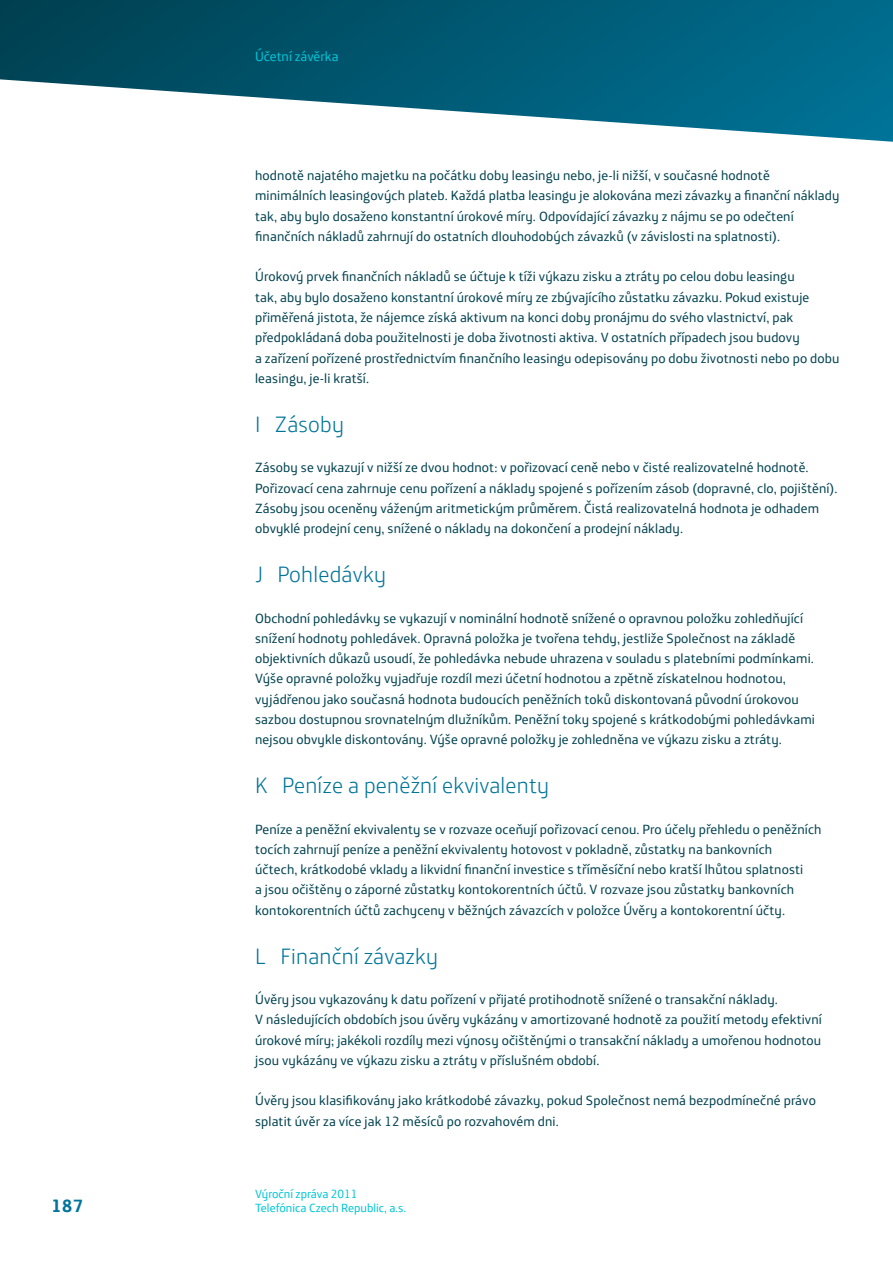
<style>
.page{position:relative;width:893px;height:1263px;background:#fff}
.page>*{position:absolute;margin:0;border:0;box-sizing:border-box;transform-origin:0 0}
.t1{font:300 22.5px "Telefonica Headline";letter-spacing:.01em;color:#00759a}
.t2{font:700 18px "Telefonica Text";color:#00759a}
.t3{font:13.5px/20.2px "Telefonica Text";letter-spacing:.01em;color:#004250}
.t4{font:13.5px "Telefonica Text";color:#00c6d7}
.t5{font:12px "Telefonica Text";color:#00c6d7}
</style>
<div class="page">
<svg style="left:0;top:0;width:893px;height:142px"></svg>
<p class="t4" style="left:255px;top:45px;width:85px">Účetní závěrka</p>
<p class="t3" style="left:255px;top:164px;width:586px">hodnotě najatého majetku na počátku doby leasingu nebo, je-li nižší, v současné hodnotě minimálních leasingových plateb. Každá platba leasingu je alokována mezi závazky a finanční náklady tak, aby bylo dosaženo konstantní úrokové míry. Odpovídající závazky z nájmu se po odečtení finančních nákladů zahrnují do ostatních dlouhodobých závazků (v závislosti na splatnosti).</p>
<p class="t3" style="left:255px;top:265px;width:586px">Úrokový prvek finančních nákladů se účtuje k tíži výkazu zisku a ztráty po celou dobu leasingu<br>tak, aby bylo dosaženo konstantní úrokové míry ze zbývajícího zůstatku závazku. Pokud existuje přiměřená jistota, že nájemce získá aktivum na konci doby pronájmu do svého vlastnictví, pak předpokládaná doba použitelnosti je doba životnosti aktiva. V ostatních případech jsou budovy<br>a zařízení pořízené prostřednictvím finančního leasingu odepisovány po dobu životnosti nebo po dobu leasingu, je-li kratší.</p>
<h1 class="t1" style="left:255px;top:406px;width:90px">I Zásoby</h1>
<p class="t3" style="left:255px;top:456px;width:584px">Zásoby se vykazují v nižší ze dvou hodnot: v pořizovací ceně nebo v čisté realizovatelné hodnotě.<br>Pořizovací cena zahrnuje cenu pořízení a náklady spojené s pořízením zásob (dopravné, clo, pojištění).<br>Zásoby jsou oceněny váženým aritmetickým průměrem. Čistá realizovatelná hodnota je odhadem obvyklé prodejní ceny, snížené o náklady na dokončení a prodejní náklady.</p>
<h1 class="t1" style="left:255px;top:556px;width:132px">J Pohledávky</h1>
<p class="t3" style="left:255px;top:606px;width:561px">Obchodní pohledávky se vykazují v nominální hodnotě snížené o opravnou položku zohledňující snížení hodnoty pohledávek. Opravná položka je tvořena tehdy, jestliže Společnost na základě objektivních důkazů usoudí, že pohledávka nebude uhrazena v souladu s platebními podmínkami.<br>Výše opravné položky vyjadřuje rozdíl mezi účetní hodnotou a zpětně získatelnou hodnotou, vyjádřenou jako současná hodnota budoucích peněžních toků diskontovaná původní úrokovou sazbou dostupnou srovnatelným dlužníkům. Peněžní toky spojené s krátkodobými pohledávkami nejsou obvykle diskontovány. Výše opravné položky je zohledněna ve výkazu zisku a ztráty.</p>
<h1 class="t1" style="left:255px;top:767px;width:295px">K Peníze a peněžní ekvivalenty</h1>
<p class="t3" style="left:255px;top:817px;width:568px">Peníze a peněžní ekvivalenty se v rozvaze oceňují pořizovací cenou. Pro účely přehledu o peněžních tocích zahrnují peníze a peněžní ekvivalenty hotovost v pokladně, zůstatky na bankovních<br>účtech, krátkodobé vklady a likvidní finanční investice s tříměsíční nebo kratší lhůtou splatnosti<br>a jsou očištěny o záporné zůstatky kontokorentních účtů. V rozvaze jsou zůstatky bankovních kontokorentních účtů zachyceny v běžných závazcích v položce Úvěry a kontokorentní účty.</p>
<h1 class="t1" style="left:255px;top:938px;width:185px">L Finanční závazky</h1>
<p class="t3" style="left:255px;top:988px;width:568px">Úvěry jsou vykazovány k datu pořízení v přijaté protihodnotě snížené o transakční náklady.<br>V následujících obdobích jsou úvěry vykázány v amortizované hodnotě za použití metody efektivní úrokové míry; jakékoli rozdíly mezi výnosy očištěnými o transakční náklady a umořenou hodnotou jsou vykázány ve výkazu zisku a ztráty v příslušném období.</p>
<p class="t3" style="left:255px;top:1089px;width:562px">Úvěry jsou klasifikovány jako krátkodobé závazky, pokud Společnost nemá bezpodmínečné právo splatit úvěr za více jak 12 měsíců po rozvahovém dni.</p>
<p class="t5" style="left:255px;top:1183px;width:104px">Výroční zpráva 2011</p>
<h2 class="t2" style="left:51px;top:1189px;width:34px">187</h2>
<p class="t5" style="left:255px;top:1198px;width:153px">Telefónica Czech Republic, a.s.</p>
</div>
